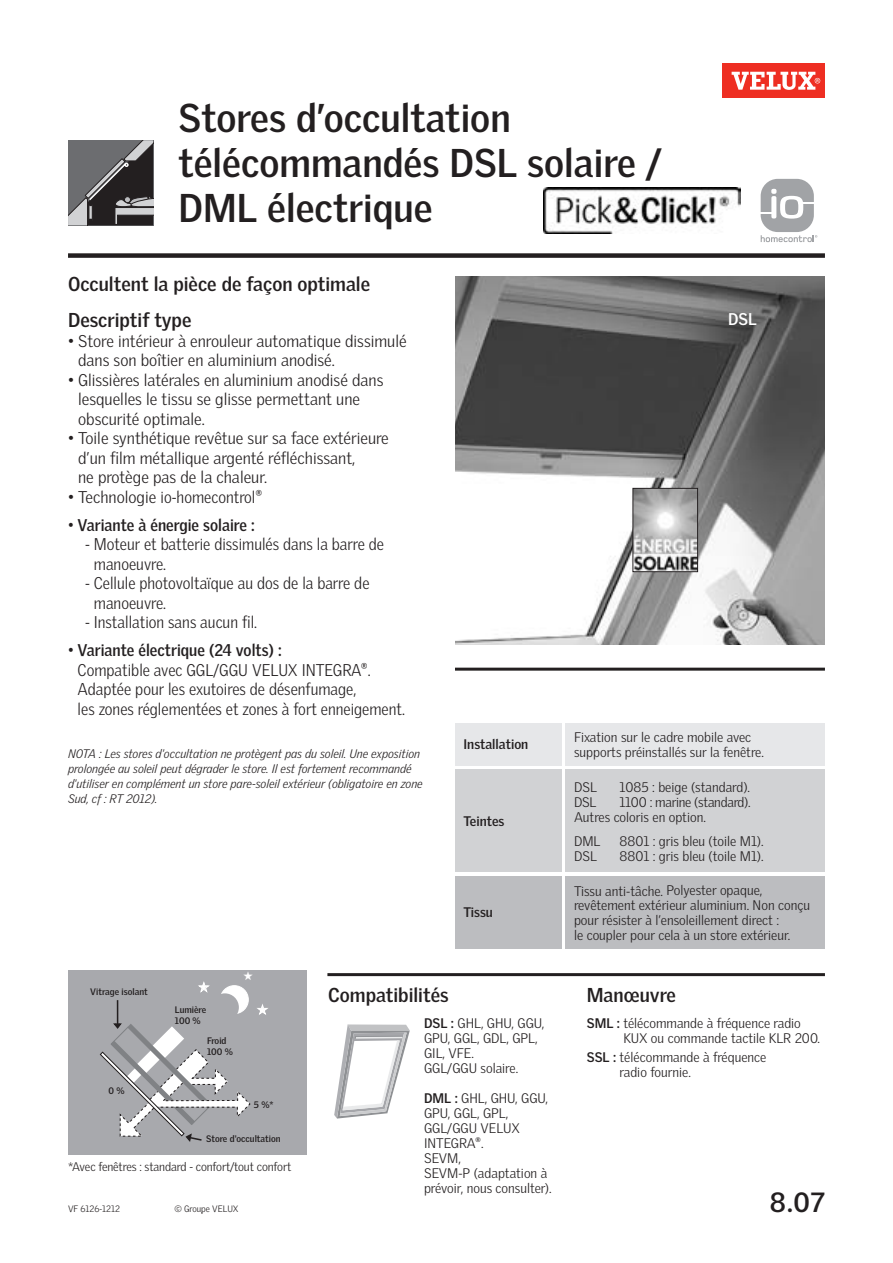
<style>
.page{position:relative;width:893px;height:1263px;background:#fff}
.page>*{position:absolute;margin:0;border:0;box-sizing:border-box;transform-origin:0 0}
.t1{font:700 39px/45px "Velux Gothic";color:#231f20}
.t2{font:700 27px "Velux Gothic";color:#231f20}
.t3{font:700 19.5px/36px "Velux Gothic";color:#231f20}
.t4{font:300 16.5px/19.5px "Velux Gothic";color:#231f20}
.t5{font:300 16.5px/19.5px "Velux Gothic";color:#231f20;scale:.95 1}
.t6{font:700 16.5px "Velux Gothic";color:#231f20;scale:.95 1}
.t7{font:700 16.5px "Velux Gothic";color:#fff}
.t8{font:300 13.5px/15px "Velux Gothic";color:#231f20}
.t9{font:700 13.5px "Velux Gothic";color:#231f20}
.t10{font:italic 300 12px/15px "Velux Gothic";color:#231f20}
.t11{font:300 12px "Velux Gothic";letter-spacing:-.01em;color:#231f20}
.t12{font:700 9.15px/10.9px "Velux Gothic";color:#231f20}
.t13{font:300 9px "Velux Gothic";color:#231f20}
.s1{font-weight:300}
.s2{font-weight:700}
</style>
<div class="page">
<div style="left:723px;top:64px;width:102px;height:34px;background:#ee2e22"></div>
<svg style="left:732px;top:72px;width:88px;height:18px"></svg>
<svg style="left:68px;top:140px;width:85px;height:85px;background:#5f5e60"></svg>
<div style="left:566px;top:723px;width:259px;height:42px;background:#e6e7e9"></div>
<div style="left:68px;top:253px;width:757px;height:5px;background:#231f20"></div>
<div style="left:455px;top:723px;width:106px;height:42px;background:#e6e7e9"></div>
<div style="left:455px;top:770px;width:106px;height:102px;background:#d1d2d4"></div>
<div style="left:455px;top:876px;width:106px;height:72px;background:#bcbdc0"></div>
<div style="left:566px;top:770px;width:259px;height:102px;background:#d1d2d4"></div>
<div style="left:566px;top:876px;width:259px;height:72px;background:#bcbdc0"></div>
<hr style="left:327px;top:973px;width:498px;height:3px;background:#231f20">
<div style="left:68px;top:969px;width:238px;height:185px;background:#a8a9ad"></div>
<div style="left:220px;top:986px;width:28px;height:28px;background:#fff;border-radius:50%"></div>
<div style="left:220px;top:985px;width:29px;height:29px;border:1px solid #fff;border-radius:50%"></div>
<div style="left:211px;top:993px;width:28px;height:28px;background:#a8a9ad;border-radius:50%"></div>
<svg style="left:334px;top:1024px;width:76px;height:94px"></svg>
<hr style="left:455px;top:668px;width:370px;height:3px;background:#231f20">
<img style="left:455px;top:277px;width:370px;height:367px">
<div style="left:761px;top:179px;width:53px;height:53px;background:#a1a3a6;border-radius:17px"></div>
<svg style="left:760px;top:189px;width:54px;height:30px"></svg>
<svg style="left:761px;top:235px;width:56px;height:7px"></svg>
<img style="left:634px;top:490px;width:62px;height:80px">
<div style="left:632px;top:488px;width:66px;height:84px;border:1px solid #231f20"></div>
<img style="left:543px;top:187px;width:198px;height:47px">
<svg style="left:99px;top:1000px;width:169px;height:142px"></svg>
<svg style="left:198px;top:982px;width:12px;height:11px"></svg>
<h1 class="t1" style="left:179px;top:95px;width:485px">Stores d’occultation télécommandés DSL solaire /<br>DML électrique</h1>
<h3 class="t3" style="left:68px;top:266px;width:304px">Occultent la pièce de façon optimale<br>Descriptif type</h3>
<p class="t4" style="left:78px;top:331px;width:330px;text-indent:-10px">• Store intérieur à enrouleur automatique dissimulé dans son boîtier en aluminium anodisé.</p>
<p class="t4" style="left:78px;top:370px;width:307px;text-indent:-10px">• Glissières latérales en aluminium anodisé dans lesquelles le tissu se glisse permettant une obscurité optimale.</p>
<p class="t4" style="left:78px;top:428px;width:312px;text-indent:-10px">• Toile synthétique revêtue sur sa face extérieure d’un film métallique argenté réfléchissant,<br>ne protège pas de la chaleur.</p>
<p class="t4" style="left:68px;top:487px;width:196px">• Technologie io-homecontrol®</p>
<p class="t6" style="left:68px;top:514px;width:198px"><span class="s1">•</span> Variante à énergie solaire :</p>
<p class="t5" style="left:94px;top:534px;width:307px;text-indent:-9px">- Moteur et batterie dissimulés dans la barre de manoeuvre.</p>
<p class="t5" style="left:94px;top:573px;width:292px;text-indent:-9px">- Cellule photovoltaïque au dos de la barre de manoeuvre.</p>
<p class="t5" style="left:85px;top:612px;width:183px">- Installation sans aucun fil.</p>
<p class="t5" style="left:78px;top:640px;width:346px;text-indent:-10px">• <span class="s2">Variante électrique (24 volts) :<br></span>Compatible avec GGL/GGU VELUX INTEGRA®.<br>Adaptée pour les exutoires de désenfumage,<br>les zones réglementées et zones à fort enneigement.</p>
<p class="t10" style="left:68px;top:746px;width:356px">NOTA : Les stores d'occultation ne protègent pas du soleil. Une exposition prolongée au soleil peut dégrader le store. Il est fortement recommandé d'utiliser en complément un store pare-soleil extérieur (obligatoire en zone Sud, cf : RT 2012).</p>
<p class="t9" style="left:463px;top:736px;width:66px">Installation</p>
<p class="t9" style="left:463px;top:812px;width:42px">Teintes</p>
<p class="t9" style="left:463px;top:904px;width:31px">Tissu</p>
<p class="t12" style="left:90px;top:986px;width:59px">Vitrage isolant</p>
<p class="t12" style="left:109px;top:1085px;width:18px">0 %</p>
<p class="t12" style="left:175px;top:1004px;width:33px">Lumière<br>100 %</p>
<p class="t12" style="left:207px;top:1035px;width:27px">Froid<br>100 %</p>
<p class="t12" style="left:254px;top:1099px;width:21px">5 %*</p>
<p class="t12" style="left:206px;top:1133px;width:76px">Store d'occultation</p>
<p class="t11" style="left:68px;top:1159px;width:225px">*Avec fenêtres : standard - confort/tout confort</p>
<p class="t13" style="left:68px;top:1203px;width:54px">VF 6126-1212</p>
<p class="t13" style="left:174px;top:1203px;width:66px">© Groupe VELUX</p>
<h3 class="t3" style="left:328px;top:977px;width:122px">Compatibilités</h3>
<p class="t8" style="left:424px;top:1015px;width:122px"><span class="s2">DSL :</span> GHL, GHU, GGU,<br>GPU, GGL, GDL, GPL,<br>GIL, VFE.<br>GGL/GGU solaire.</p>
<p class="t8" style="left:424px;top:1090px;width:129px"><span class="s2">DML :</span> GHL, GHU, GGU,<br>GPU, GGL, GPL,<br>GGL/GGU VELUX<br>INTEGRA®.<br>SEVM,<br>SEVM-P (adaptation à prévoir, nous consulter).</p>
<p class="t7" style="left:728px;top:309px;width:30px">DSL</p>
<p class="t8" style="left:574px;top:729px;width:191px">Fixation sur le cadre mobile avec supports préinstallés sur la fenêtre.</p>
<p class="t8" style="left:574px;top:780px;width:24px">DSL</p>
<p class="t8" style="left:620px;top:780px;width:132px">1085 : beige (standard).</p>
<p class="t8" style="left:574px;top:795px;width:24px">DSL</p>
<p class="t8" style="left:574px;top:795px;width:178px;text-indent:45px">1100 : marine (standard).<br>Autres coloris en option.</p>
<p class="t8" style="left:574px;top:833px;width:28px">DML</p>
<p class="t8" style="left:620px;top:833px;width:146px">8801 : gris bleu (toile M1).</p>
<p class="t8" style="left:574px;top:848px;width:24px">DSL</p>
<p class="t8" style="left:620px;top:848px;width:146px">8801 : gris bleu (toile M1).</p>
<p class="t8" style="left:574px;top:883px;width:237px">Tissu anti-tâche. Polyester opaque, revêtement extérieur aluminium. Non conçu pour résister à l’ensoleillement direct :<br>le coupler pour cela à un store extérieur.</p>
<h3 class="t3" style="left:587px;top:977px;width:91px">Manœuvre</h3>
<p class="t8" style="left:623px;top:1015px;width:198px;text-indent:-37px"><span class="s2">SML :</span> télécommande à fréquence radio<br>KUX ou commande tactile KLR 200.</p>
<p class="t8" style="left:620px;top:1050px;width:148px;text-indent:-33px"><span class="s2">SSL :</span> télécommande à fréquence radio fournie.</p>
<h2 class="t2" style="left:770px;top:1185px;width:57px">8.07</h2>
</div>
